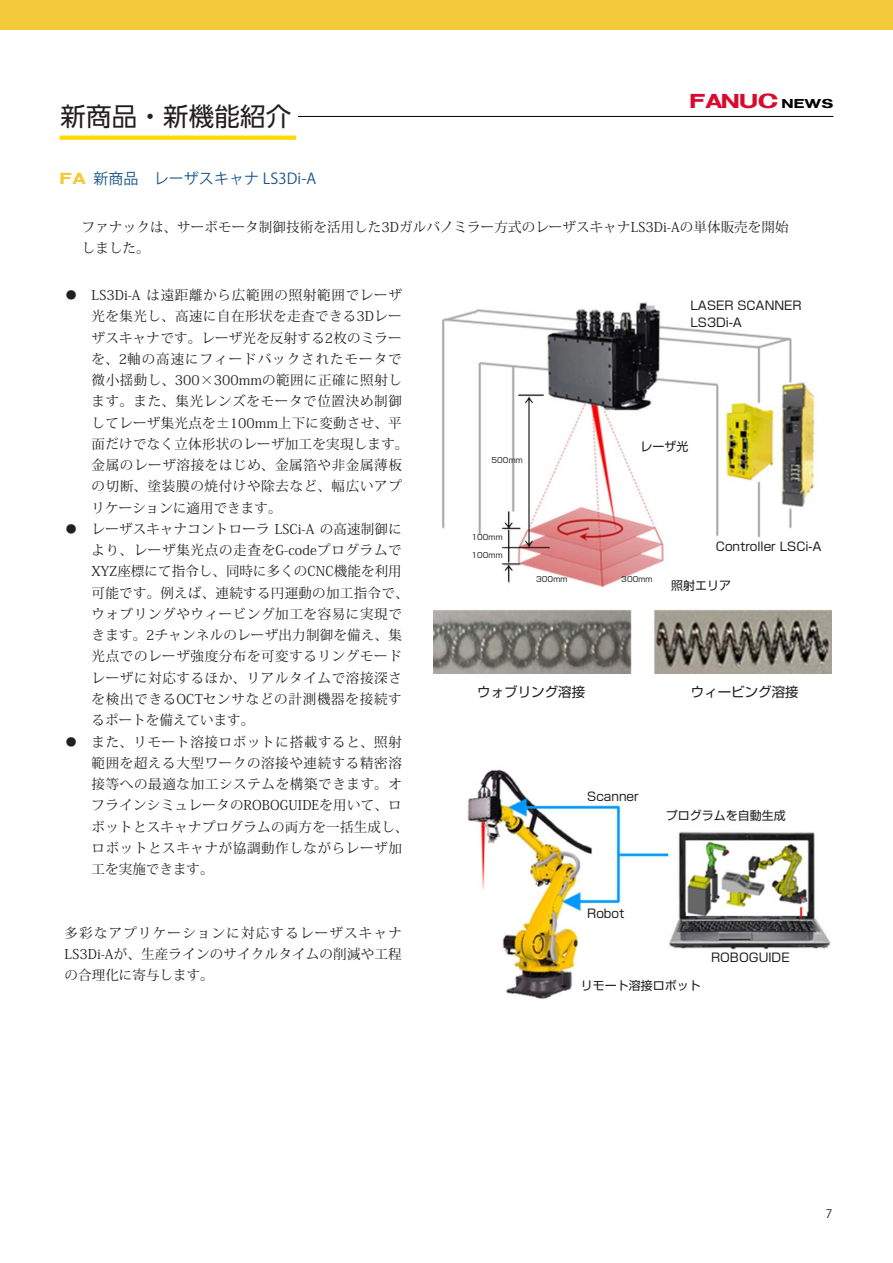
<style>
.page{position:relative;width:893px;height:1263px;background:#fff}
.page>*{position:absolute;margin:0;border:0;box-sizing:border-box;transform-origin:0 0}
.t1{font:25.5px "UD Shin Go Pr 6 N";letter-spacing:.005em;color:#231f20}
.t2{font:15px "Koz Go Pr 6 N";letter-spacing:.005em;color:#1c5589}
.t3{font:13.5px/21.3px "Koz Min Pr 6 N";letter-spacing:.025em;color:#231f20;text-align:justify}
.t4{font:13.5px "Koz Min Pr 6 N";letter-spacing:.05em;color:#231f20}
.t5{font:13.5px "Koz Min Pr 6 N";letter-spacing:.045em;color:#231f20}
.t6{font:13.5px "Koz Min Pr 6 N";letter-spacing:.055em;color:#231f20}
.t7{font:13.5px "Koz Min Pr 6 N";letter-spacing:.005em;color:#231f20}
.t8{font:13.5px "Koz Min Pr 6 N";letter-spacing:.075em;color:#231f20}
.t9{font:13.5px "Shin Go Pr 6 N";color:#231f20}
.t10{font:12px/17px "Shin Go Pr 6 N";color:#231f20}
.t11{font:12px "FANUCBK OTF";color:#000}
.t12{font:11.7px "Koz Go Pr 6 N";color:#231f20}
.t13{font:7.5px "Shin Go Pr 6 N";letter-spacing:-.015em;color:#231f20}
.s1{font-family:"FANUCBK OTF";color:#f4ca3c}
</style>
<div class="page">
<div style="left:0;top:0;width:893px;height:30px;background:#f4ca3c"></div>
<hr style="left:60px;top:116px;width:773px;height:1px;background:#000">
<div style="left:60px;top:110px;width:238px;height:13px;background:#fff"></div>
<svg style="left:60px;top:136px;width:236px;height:4px"></svg>
<img style="left:434px;top:303px;width:398px;height:371px">
<img style="left:467px;top:769px;width:363px;height:230px">
<h1 class="t1" style="left:61px;top:96px;width:232px">新商品・新機能紹介</h1>
<p class="t2" style="left:60px;top:170px;width:258px"><span class="s1">FA</span> 新商品　レーザスキャナ LS3Di-A</p>
<p class="t11" style="left:781px;top:97px;width:53px">NEWS</p>
<p class="t3" style="left:82px;top:217px;width:708px">ファナックは、サーボモータ制御技術を活用した3Dガルバノミラー方式のレーザスキャナLS3Di-Aの単体販売を開始しました。</p>
<p class="t6" style="left:65px;top:287px;width:339px">・ LS3Di-A は遠距離から広範囲の照射範囲でレーザ</p>
<p class="t3" style="left:92px;top:306px;width:312px">光を集光し、高速に自在形状を走査できる3Dレー</p>
<p class="t3" style="left:92px;top:327px;width:312px">ザスキャナです。レーザ光を反射する2枚のミラー</p>
<p class="t8" style="left:92px;top:351px;width:312px">を、2軸の高速にフィードバックされたモータで</p>
<p class="t3" style="left:92px;top:370px;width:312px">微小揺動し、300×300mmの範囲に正確に照射し</p>
<p class="t4" style="left:92px;top:394px;width:312px">ます。また、集光レンズをモータで位置決め制御</p>
<p class="t3" style="left:92px;top:412px;width:312px">してレーザ集光点を±100mm上下に変動させ、平</p>
<p class="t3" style="left:92px;top:433px;width:318px">面だけでなく立体形状のレーザ加工を実現します。</p>
<p class="t4" style="left:92px;top:457px;width:312px">金属のレーザ溶接をはじめ、金属箔や非金属薄板</p>
<p class="t4" style="left:92px;top:479px;width:312px">の切断、塗装膜の焼付けや除去など、幅広いアプ</p>
<p class="t7" style="left:92px;top:500px;width:191px">リケーションに適用できます。</p>
<p class="t3" style="left:65px;top:519px;width:339px">・ レーザスキャナコントローラ LSCi-A の高速制御に</p>
<p class="t6" style="left:92px;top:543px;width:312px">より、レーザ集光点の走査をG-codeプログラムで</p>
<p class="t7" style="left:92px;top:564px;width:312px">XYZ座標にて指令し、同時に多くのCNC機能を利用</p>
<p class="t3" style="left:92px;top:582px;width:318px">可能です。例えば、連続する円運動の加工指令で、</p>
<p class="t5" style="left:92px;top:606px;width:312px">ウォブリングやウィービング加工を容易に実現で</p>
<p class="t3" style="left:92px;top:625px;width:312px">きます。2チャンネルのレーザ出力制御を備え、集</p>
<p class="t5" style="left:92px;top:649px;width:312px">光点でのレーザ強度分布を可変するリングモード</p>
<p class="t4" style="left:92px;top:670px;width:312px">レーザに対応するほか、リアルタイムで溶接深さ</p>
<p class="t6" style="left:92px;top:691px;width:312px">を検出できるOCTセンサなどの計測機器を接続す</p>
<p class="t7" style="left:92px;top:713px;width:164px">るポートを備えています。</p>
<p class="t4" style="left:65px;top:734px;width:339px">・ また、リモート溶接ロボットに搭載すると、照射</p>
<p class="t5" style="left:92px;top:755px;width:312px">範囲を超える大型ワークの溶接や連続する精密溶</p>
<p class="t4" style="left:92px;top:776px;width:312px">接等への最適な加工システムを構築できます。オ</p>
<p class="t3" style="left:92px;top:795px;width:312px">フラインシミュレータのROBOGUIDEを用いて、ロ</p>
<p class="t3" style="left:92px;top:816px;width:318px">ボットとスキャナプログラムの両方を一括生成し、</p>
<p class="t5" style="left:92px;top:840px;width:312px">ロボットとスキャナが協調動作しながらレーザ加</p>
<p class="t7" style="left:92px;top:861px;width:124px">工を実施できます。</p>
<p class="t3" style="left:65px;top:922px;width:339px">多彩なアプリケーションに対応するレーザスキャナLS3Di-Aが、生産ラインのサイクルタイムの削減や工程の合理化に寄与します。</p>
<p class="t10" style="left:690px;top:296px;width:113px">LASER SCANNER<br>LS3Di-A</p>
<p class="t13" style="left:492px;top:454px;width:33px">500ｍｍ</p>
<p class="t10" style="left:640px;top:437px;width:49px">レーザ光</p>
<p class="t13" style="left:471px;top:531px;width:33px">100ｍｍ</p>
<p class="t13" style="left:471px;top:549px;width:33px">100ｍｍ</p>
<p class="t13" style="left:536px;top:573px;width:33px">300ｍｍ</p>
<p class="t13" style="left:621px;top:573px;width:33px">300ｍｍ</p>
<p class="t10" style="left:716px;top:537px;width:107px">Controller LSCi-A</p>
<p class="t10" style="left:671px;top:576px;width:61px">照射エリア</p>
<p class="t9" style="left:477px;top:681px;width:109px">ウォブリング溶接</p>
<p class="t9" style="left:691px;top:681px;width:109px">ウィービング溶接</p>
<p class="t10" style="left:587px;top:787px;width:53px">Scanner</p>
<p class="t10" style="left:666px;top:806px;width:121px">プログラムを自動生成</p>
<p class="t10" style="left:587px;top:904px;width:39px">Robot</p>
<p class="t10" style="left:711px;top:948px;width:80px">ROBOGUIDE</p>
<p class="t10" style="left:581px;top:976px;width:121px">リモート溶接ロボット</p>
<p class="t12" style="left:826px;top:1207px;width:8px">7</p>
</div>
